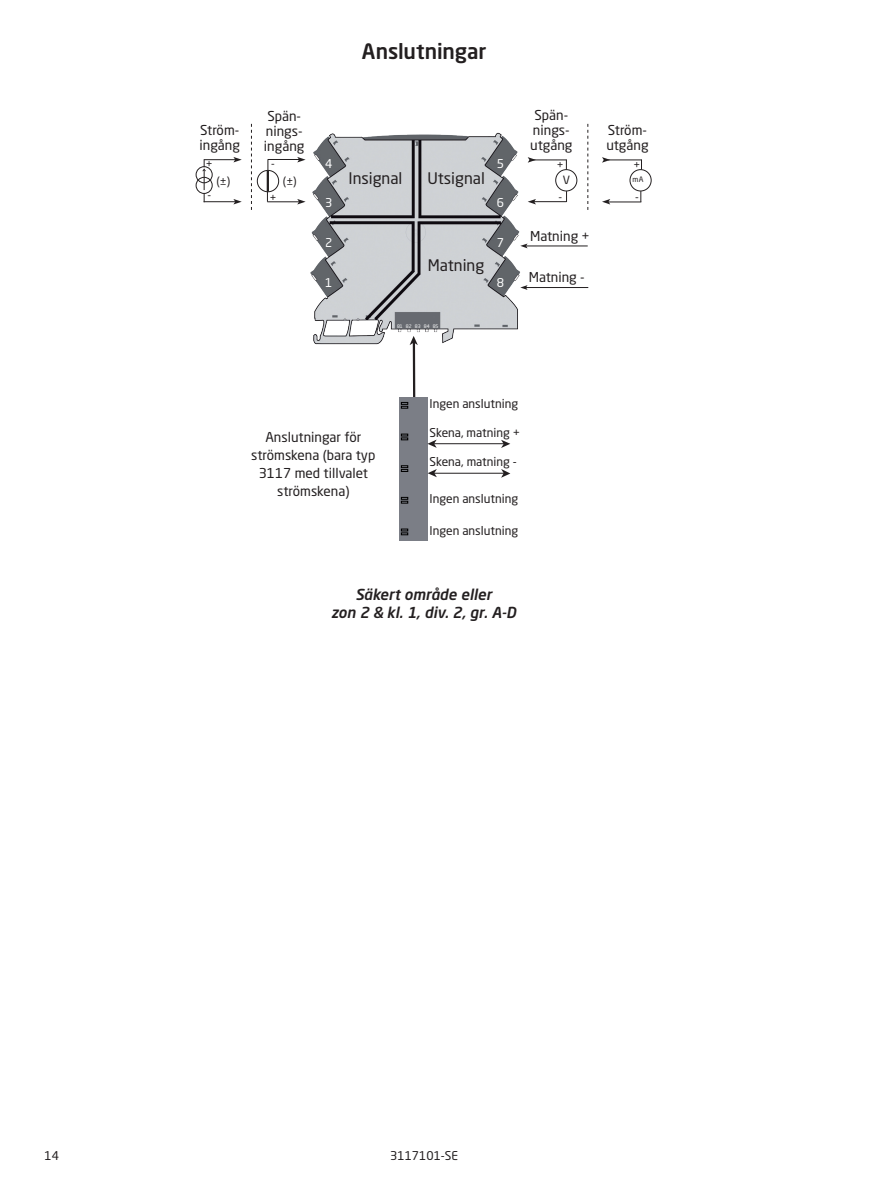
<style>
.page{position:relative;width:893px;height:1191px;background:#fff}
.page>*{position:absolute;margin:0;border:0;box-sizing:border-box;transform-origin:0 0}
.t1{font:500 21px "Neo Sans Pro";letter-spacing:-.005em;color:#231f20}
.t2{font:15.75px "Neo Sans Pro";color:#231f20}
.t3{font:italic 500 15px/18px "Neo Sans Pro";color:#231f20;text-align:center}
.t4{font:13.5px/15px "Neo Sans Pro";color:#231f20}
.t5{font:12px "Neo Sans Pro";color:#231f20}
.t6{font:12px "Neo Sans Pro";color:#fff}
.t7{font:11.4px "Neo Sans Pro";color:#231f20}
.t8{font:11.25px "Neo Sans Pro";color:#231f20}
.t9{font:7.5px "Neo Sans Pro";color:#231f20}
.t10{font:4.8px "Neo Sans Pro";color:#fff}
</style>
<div class="page">
<img style="left:310px;top:132px;width:210px;height:219px">
<svg style="left:251px;top:124px;width:1px;height:86px"></svg>
<hr style="left:608px;top:160px;width:33px;height:1px;background:#231f20">
<svg style="left:602px;top:157px;width:8px;height:6px"></svg>
<hr style="left:608px;top:202px;width:33px;height:1px;background:#231f20">
<svg style="left:602px;top:199px;width:8px;height:5px"></svg>
<div style="left:630px;top:169px;width:21px;height:22px;border:1px solid #231f20;border-radius:50%"></div>
<svg style="left:588px;top:124px;width:1px;height:86px"></svg>
<hr style="left:204px;top:159px;width:34px;height:1px;background:#231f20">
<svg style="left:233px;top:157px;width:9px;height:5px"></svg>
<hr style="left:204px;top:201px;width:34px;height:1px;background:#231f20">
<svg style="left:233px;top:199px;width:9px;height:5px"></svg>
<div style="left:196px;top:166px;width:17px;height:17px;border:1px solid #231f20;border-radius:50%"></div>
<div style="left:196px;top:177px;width:17px;height:17px;border:1px solid #231f20;border-radius:50%"></div>
<svg style="left:202px;top:160px;width:4px;height:42px"></svg>
<hr style="left:533px;top:160px;width:33px;height:1px;background:#231f20">
<svg style="left:528px;top:157px;width:8px;height:6px"></svg>
<hr style="left:533px;top:201px;width:33px;height:1px;background:#231f20">
<svg style="left:528px;top:199px;width:8px;height:5px"></svg>
<div style="left:555px;top:169px;width:22px;height:22px;border:1px solid #231f20;border-radius:50%"></div>
<hr style="left:267px;top:201px;width:34px;height:1px;background:#231f20">
<svg style="left:297px;top:199px;width:9px;height:5px"></svg>
<hr style="left:268px;top:159px;width:33px;height:1px;background:#231f20">
<svg style="left:297px;top:157px;width:9px;height:5px"></svg>
<div style="left:257px;top:170px;width:22px;height:22px;border:1px solid #231f20;border-radius:50%"></div>
<hr style="left:267px;top:171px;width:2px;height:20px;background:#231f20">
<hr style="left:432px;top:443px;width:74px;height:1px;background:#231f20">
<hr style="left:431px;top:473px;width:74px;height:1px;background:#231f20">
<div style="left:399px;top:397px;width:29px;height:143px;background:#7b7e86"></div>
<svg style="left:401px;top:434px;width:7px;height:6px"></svg>
<svg style="left:401px;top:465px;width:7px;height:7px"></svg>
<svg style="left:401px;top:529px;width:7px;height:6px"></svg>
<svg style="left:401px;top:402px;width:7px;height:6px"></svg>
<svg style="left:401px;top:497px;width:7px;height:6px"></svg>
<hr style="left:413px;top:341px;width:2px;height:56px;background:#231f20">
<svg style="left:410px;top:336px;width:8px;height:9px"></svg>
<svg style="left:501px;top:440px;width:9px;height:8px"></svg>
<svg style="left:501px;top:469px;width:9px;height:9px"></svg>
<svg style="left:427px;top:439px;width:10px;height:9px"></svg>
<svg style="left:428px;top:469px;width:9px;height:8px"></svg>
<svg style="left:520px;top:243px;width:8px;height:5px"></svg>
<svg style="left:520px;top:285px;width:8px;height:5px"></svg>
<hr style="left:526px;top:246px;width:62px;height:1px;background:#231f20">
<hr style="left:524px;top:287px;width:64px;height:1px;background:#231f20">
<h1 class="t1" style="left:362px;top:38px;width:126px">Anslutningar</h1>
<p class="t4" style="left:200px;top:123px;width:42px">Ström&shy;ingång</p>
<p class="t4" style="left:264px;top:108px;width:42px">Spän&shy;nings&shy;ingång</p>
<p class="t4" style="left:530px;top:108px;width:44px;text-align:center">Spän&shy;nings&shy;utgång</p>
<p class="t6" style="left:325px;top:156px;width:9px">4</p>
<p class="t6" style="left:497px;top:156px;width:9px">5</p>
<p class="t6" style="left:497px;top:196px;width:9px">6</p>
<p class="t6" style="left:497px;top:235px;width:9px">7</p>
<p class="t8" style="left:206px;top:157px;width:8px">+</p>
<p class="t8" style="left:207px;top:188px;width:5px">-</p>
<p class="t8" style="left:276px;top:204px;width:8px;rotate:-180deg">+</p>
<p class="t8" style="left:557px;top:158px;width:8px">+</p>
<p class="t8" style="left:558px;top:190px;width:5px">-</p>
<p class="t8" style="left:275px;top:172px;width:5px;rotate:-180deg">-</p>
<p class="t2" style="left:348px;top:169px;width:56px">Insignal</p>
<p class="t2" style="left:427px;top:169px;width:59px">Utsignal</p>
<p class="t7" style="left:216px;top:174px;width:15px">(±)</p>
<p class="t7" style="left:283px;top:173px;width:15px">(±)</p>
<p class="t8" style="left:563px;top:173px;width:9px">V</p>
<p class="t6" style="left:325px;top:196px;width:9px">3</p>
<p class="t4" style="left:530px;top:228px;width:61px">Matning +</p>
<p class="t6" style="left:325px;top:235px;width:9px">2</p>
<p class="t2" style="left:428px;top:255px;width:58px">Matning</p>
<p class="t6" style="left:325px;top:275px;width:9px">1</p>
<p class="t6" style="left:497px;top:275px;width:9px">8</p>
<p class="t10" style="left:397px;top:324px;width:43px">81 82 83 84 85</p>
<p class="t4" style="left:529px;top:269px;width:57px">Matning -</p>
<p class="t4" style="left:606px;top:123px;width:44px">Ström&shy;utgång</p>
<p class="t8" style="left:633px;top:158px;width:8px">+</p>
<p class="t8" style="left:635px;top:190px;width:5px">-</p>
<p class="t9" style="left:632px;top:175px;width:12px">mA</p>
<p class="t4" style="left:251px;top:428px;width:126px;line-height:18px;text-align:center">Anslutningar för strömskena (bara typ<br>3117 med tillvalet strömskena)</p>
<p class="t5" style="left:430px;top:396px;width:90px">Ingen anslutning</p>
<p class="t5" style="left:430px;top:425px;width:92px">Skena, matning +</p>
<p class="t5" style="left:430px;top:454px;width:89px">Skena, matning -</p>
<p class="t5" style="left:430px;top:491px;width:90px">Ingen anslutning</p>
<p class="t5" style="left:430px;top:523px;width:90px">Ingen anslutning</p>
<p class="t3" style="left:331px;top:585px;width:187px">Säkert område eller<br>zon 2 &amp; kl. 1, div. 2, gr. A-D</p>
<p class="t5" style="left:45px;top:1148px;width:16px">14</p>
<p class="t5" style="left:390px;top:1148px;width:70px">3117101-SE</p>
</div>
